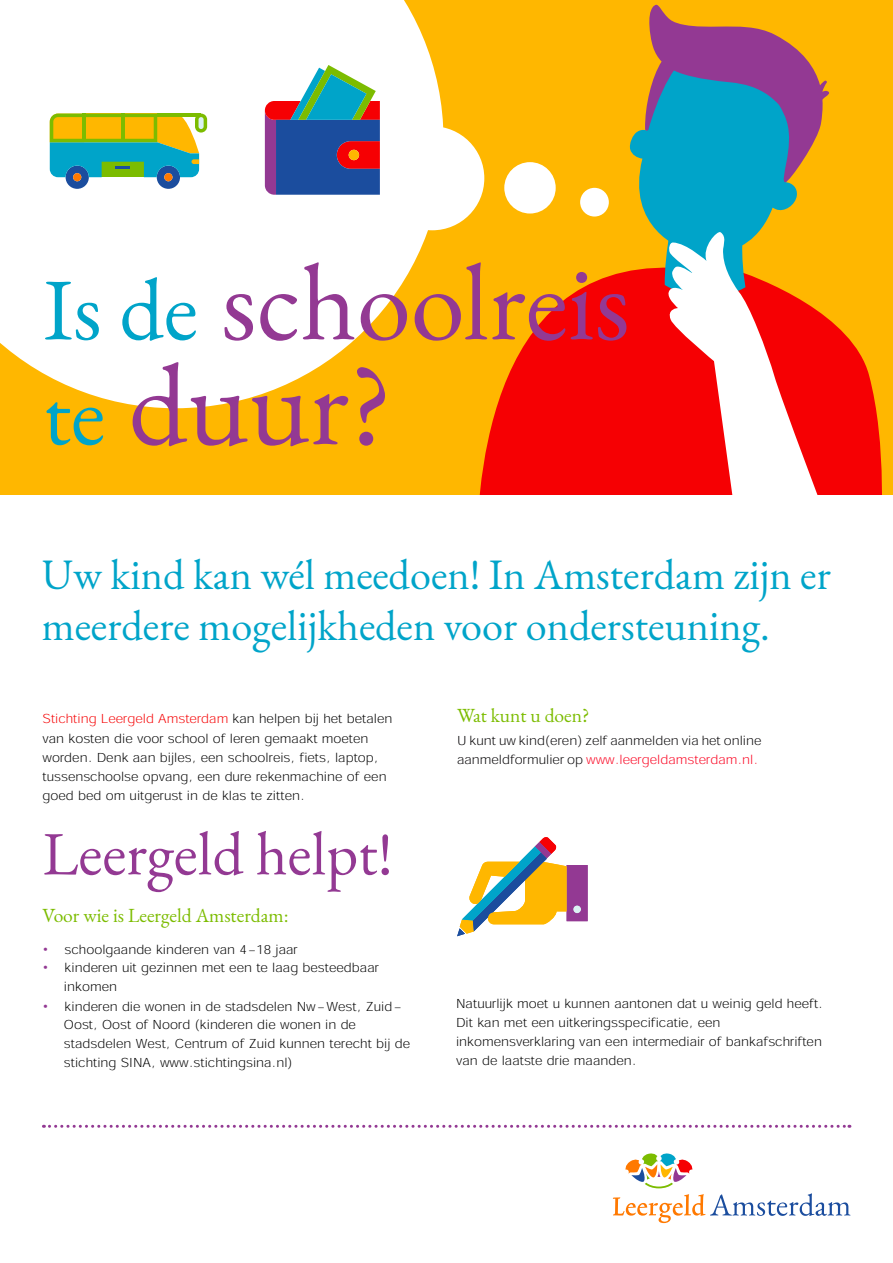
<style>
.page{position:relative;width:893px;height:1263px;background:#fff}
.page>*{position:absolute;margin:0;border:0;box-sizing:border-box;transform-origin:0 0}
.t1{font:116.25px "EB Garamond";color:#933993}
.t2{font:108.9px "EB Garamond";color:#933993}
.t3{font:61.5px "EB Garamond";color:#933993}
.t4{font:42.3px/50.7px "EB Garamond";color:#00a4c9}
.t5{font:19.5px "EB Garamond";color:#7cbc00}
.t6{font:300 12.75px/19.2px "Adobe Gothic Std";color:#000}
.t7{font:300 12.75px/19.2px "Adobe Gothic Std";color:#040204}
.s1{font-size:87.9px;color:#00a4c9}
.s2{color:#f60003}
.s3{font-family:"Ubuntu";font-size:13.5px;color:#933993}
.s4{color:#fb001f}
</style>
<div class="page">
<div style="left:0;top:0;width:893px;height:495px;background:#ffb700"></div>
<svg style="left:479px;top:272px;width:403px;height:223px;fill:#f60003"></svg>
<svg style="left:625px;top:129px;width:172px;height:144px;fill:#00a4c9"></svg>
<svg style="left:666px;top:230px;width:179px;height:265px;background:#ee7d66"></svg>
<svg style="left:645px;top:4px;width:184px;height:179px"></svg>
<svg style="left:0;top:0;width:443px;height:408px;background:#fef5db"></svg>
<div style="left:580px;top:188px;width:29px;height:29px;background:#fff;border-radius:50%"></div>
<div style="left:504px;top:162px;width:52px;height:51px;background:#fff;border-radius:50%"></div>
<div style="left:380px;top:126px;width:104px;height:104px;background:#fff;border-radius:50%"></div>
<svg style="left:50px;top:114px;width:157px;height:75px"></svg>
<svg style="left:265px;top:65px;width:115px;height:130px;background:#677496"></svg>
<svg style="left:613px;top:1153px;width:237px;height:70px"></svg>
<svg style="left:43px;top:1125px;width:807px;height:3px"></svg>
<svg style="left:457px;top:837px;width:131px;height:99px"></svg>
<h2 class="t2" style="left:43px;top:232px;width:588px"><span class="s1">Is de</span> schoolreis</h2>
<h1 class="t1" style="left:43px;top:329px;width:351px"><span class="s1">te</span> duur?</h1>
<h3 class="t4" style="left:42px;top:550px;width:790px">Uw kind kan wél meedoen! In Amsterdam zijn er meerdere mogelijkheden voor ondersteuning.</h3>
<p class="t6" style="left:43px;top:709px;width:351px"><span class="s2">Stichting Leergeld Amsterdam</span> kan helpen bij het betalen van kosten die voor school of leren gemaakt moeten worden. Denk aan bijles, een schoolreis, fiets, laptop, tussenschoolse opvang, een dure rekenmachine of een goed bed om uitgerust in de klas te zitten.</p>
<h3 class="t3" style="left:43px;top:814px;width:352px">Leergeld helpt!</h3>
<h3 class="t5" style="left:43px;top:903px;width:247px">Voor wie is Leergeld Amsterdam:</h3>
<p class="t6" style="left:43px;top:939px;width:256px"><span class="s3">•</span> schoolgaande kinderen van 4-18 jaar</p>
<p class="t6" style="left:64px;top:957px;width:317px;text-indent:-21px"><span class="s3">•</span> kinderen uit gezinnen met een te laag besteedbaar inkomen</p>
<p class="t6" style="left:64px;top:997px;width:340px;line-height:17.5px;text-indent:-21px"><span class="s3">•</span> kinderen die wonen in de stadsdelen Nw-West, Zuid-<br>Oost, Oost of Noord (kinderen die wonen in de</p>
<p class="t6" style="left:64px;top:1033px;width:348px">stadsdelen West, Centrum of Zuid kunnen terecht bij de stichting SINA, www.stichtingsina.nl)</p>
<h3 class="t5" style="left:457px;top:702px;width:134px">Wat kunt u doen?</h3>
<p class="t7" style="left:457px;top:730px;width:306px">U kunt uw kind(eren) zelf aanmelden via het online aanmeldformulier op <span class="s4">www.leergeldamsterdam.nl.</span></p>
<p class="t6" style="left:456px;top:993px;width:368px">Natuurlijk moet u kunnen aantonen dat u weinig geld heeft.<br>Dit kan met een uitkeringsspecificatie, een inkomensverklaring van een intermediair of bankafschriften van de laatste drie maanden.</p>
</div>
